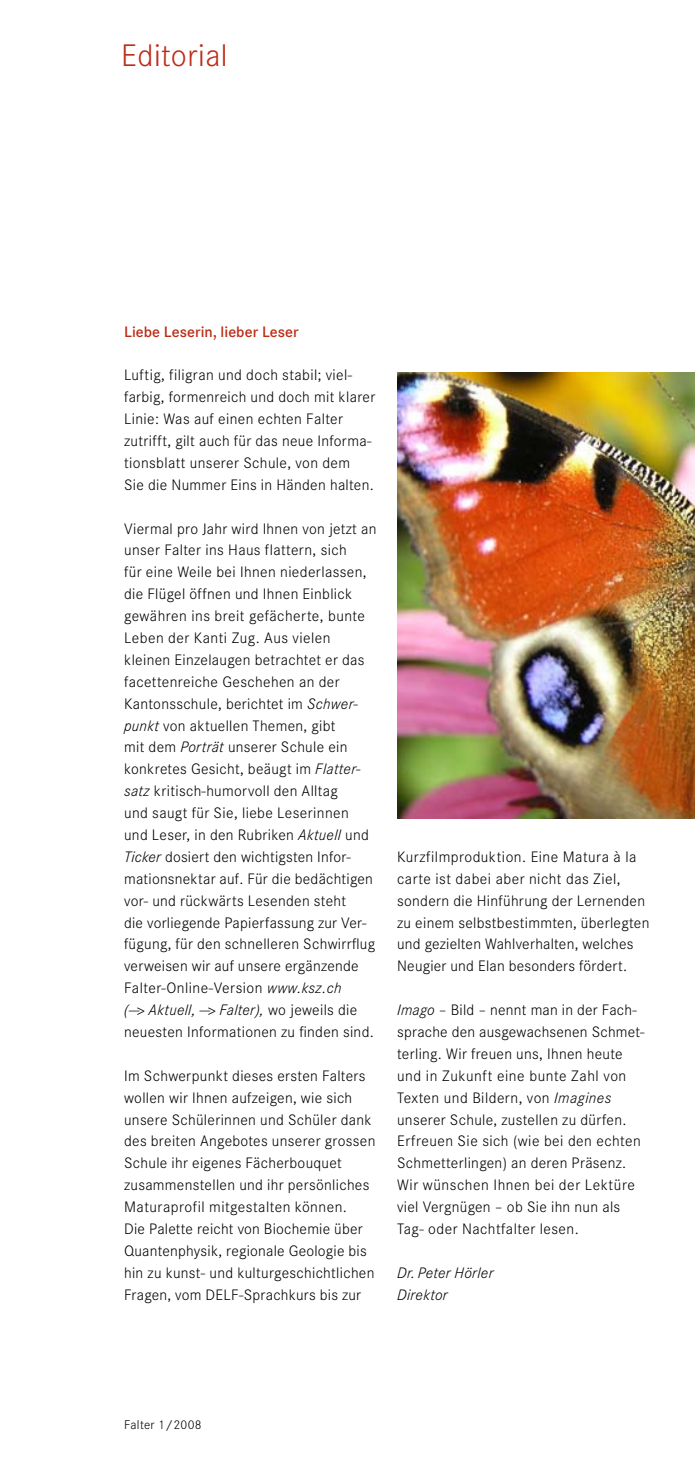
<style>
.page{position:relative;width:695px;height:1474px;background:#fff}
.page>*{position:absolute;margin:0;border:0;box-sizing:border-box;transform-origin:0 0}
.t1{font:300 32.38px "Corporate S";letter-spacing:.015em;color:#bd2c16}
.t2{font:300 15.75px/21.9px "Corporate S";letter-spacing:.02em;color:#000}
.t3{font:600 15.75px "Corporate S";letter-spacing:.005em;color:#bd2c16}
.t4{font:italic 300 15.75px/21.9px "Corporate S";letter-spacing:.02em;color:#000}
.t5{font:300 13.12px "Corporate S";letter-spacing:.025em;color:#000}
.s1{font-style:italic}
.s2{font-style:italic;font-size:17.32px}
</style>
<div class="page">
<img style="left:397px;top:372px;width:297px;height:446px">
<h1 class="t1" style="left:121px;top:37px;width:108px">Editorial</h1>
<p class="t3" style="left:124px;top:322px;width:176px">Liebe Leserin, lieber Leser</p>
<p class="t2" style="left:124px;top:364px;width:253px">Luftig, filigran und doch stabil; viel&shy;farbig, formenreich und doch mit klarer Linie: Was auf einen echten Falter zutrifft, gilt auch für das neue Informa&shy;tionsblatt unserer Schule, von dem<br>Sie die Nummer Eins in Händen halten.</p>
<p class="t2" style="left:124px;top:517px;width:254px">Viermal pro Jahr wird Ihnen von jetzt an unser Falter ins Haus flattern, sich<br>für eine Weile bei Ihnen niederlassen, die Flügel öffnen und Ihnen Einblick gewähren ins breit gefächerte, bunte Leben der Kanti Zug. Aus vielen kleinen Einzelaugen betrachtet er das facettenreiche Geschehen an der Kantonsschule, berichtet im <span class="s1">Schwer&shy;punkt</span> von aktuellen Themen, gibt<br>mit dem <span class="s1">Porträt</span> unserer Schule ein konkretes Gesicht, beäugt im <span class="s1">Flatter&shy;satz</span> kritisch-humorvoll den Alltag<br>und saugt für Sie, liebe Leserinnen<br>und Leser, in den Rubriken <span class="s1">Aktuell</span> und <span class="s1">Ticker</span> dosiert den wichtigsten Infor&shy;mationsnektar auf. Für die bedächtigen vor- und rückwärts Lesenden steht<br>die vorliegende Papierfassung zur Ver&shy;fügung, für den schnelleren Schwirrflug verweisen wir auf unsere ergänzende Falter-Online-Version <span class="s1">www.ksz.ch<br>(—</span><span class="s2">&gt;</span> <span class="s1">Aktuell, —</span><span class="s2">&gt;</span> <span class="s1">Falter),</span> wo jeweils die neuesten Informationen zu finden sind.</p>
<p class="t2" style="left:124px;top:1064px;width:253px">Im Schwerpunkt dieses ersten Falters wollen wir Ihnen aufzeigen, wie sich unsere Schülerinnen und Schüler dank des breiten Angebotes unserer grossen Schule ihr eigenes Fächerbouquet zusammenstellen und ihr persönliches Maturaprofil mitgestalten können.<br>Die Palette reicht von Biochemie über Quantenphysik, regionale Geologie bis hin zu kunst- und kulturgeschichtlichen Fragen, vom DELF-Sprachkurs bis zur</p>
<p class="t2" style="left:397px;top:845px;width:254px">Kurzfilmproduktion. Eine Matura à la carte ist dabei aber nicht das Ziel, sondern die Hinführung der Lernenden zu einem selbstbestimmten, überlegten und gezielten Wahlverhalten, welches Neugier und Elan besonders fördert.</p>
<p class="t2" style="left:397px;top:999px;width:249px"><span class="s1">Imago</span> – Bild – nennt man in der Fach&shy;sprache den ausgewachsenen Schmet&shy;terling. Wir freuen uns, Ihnen heute und in Zukunft eine bunte Zahl von Texten und Bildern, von <span class="s1">Imagines </span>unserer Schule, zustellen zu dürfen.<br>Erfreuen Sie sich (wie bei den echten Schmetterlingen) an deren Präsenz.<br>Wir wünschen Ihnen bei der Lektüre viel Vergnügen – ob Sie ihn nun als Tag- oder Nachtfalter lesen.</p>
<p class="t4" style="left:397px;top:1261px;width:98px">Dr. Peter Hörler<br>Direktor</p>
<p class="t5" style="left:124px;top:1417px;width:79px">Falter 1/2008</p>
</div>
